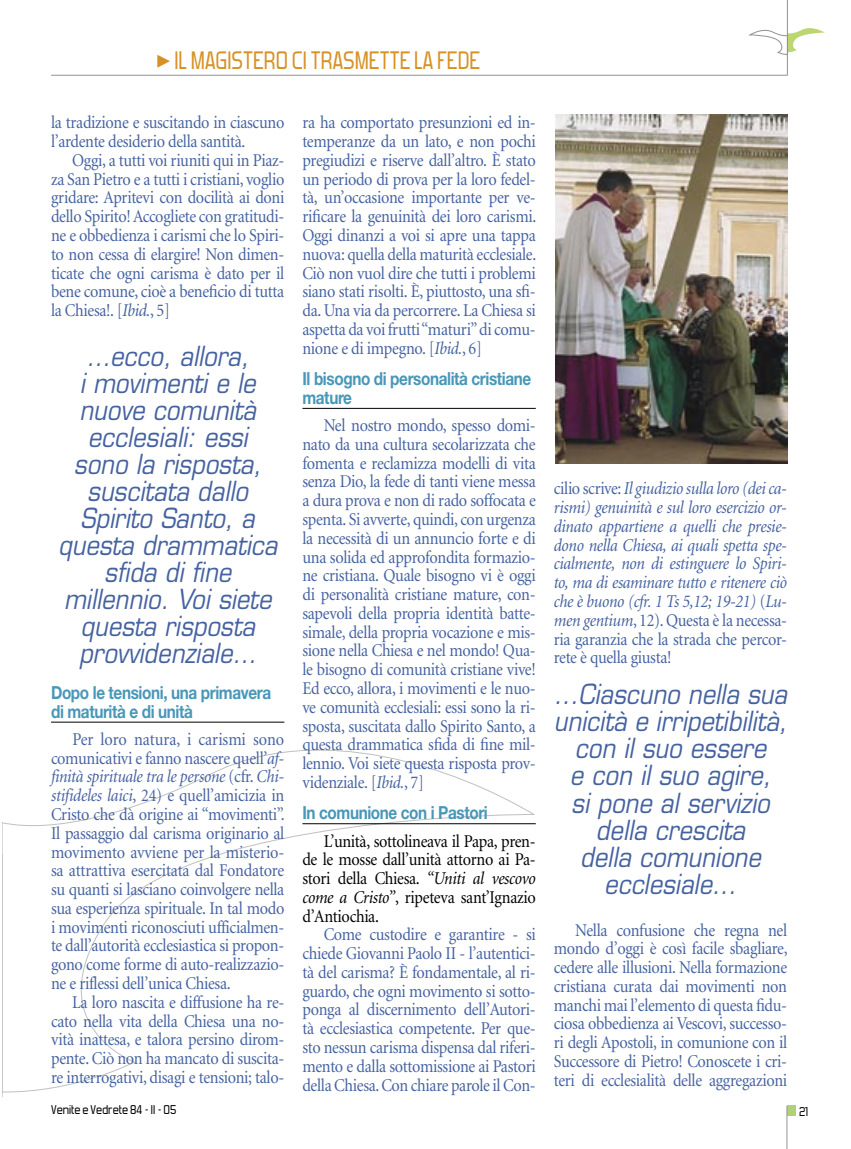
<style>
.page{position:relative;width:851px;height:1149px;background:#fff}
.page>*{position:absolute;margin:0;border:0;box-sizing:border-box;transform-origin:0 0}
.t1{font:29.85px "Forgotten Futurist";color:#d79124;scale:.95 1}
.t2{font:italic 27px/27px "Eurostile";color:#4562a0;text-align:center;scale:.88 1}
.t3{font:18px/18.8px "Minion";letter-spacing:-.02em;color:#4562a0;text-align:justify;scale:.9 1}
.t4{font:italic 18px/18.8px "Minion";letter-spacing:-.02em;color:#4562a0;text-align:justify;scale:.9 1}
.t5{font:18px/18.8px "Minion";letter-spacing:-.02em;color:#000;text-align:justify;scale:.9 1}
.t6{font:700 18px/18.8px "Helvetica Neue";letter-spacing:-.025em;color:#4897b8;scale:.85 1}
.t7{font:15px "Forgotten Futurist";color:#000}
.s1{font-style:italic}
.s2{font-style:normal}
</style>
<div class="page">
<svg style="left:749px;top:26px;width:75px;height:29px"></svg>
<hr style="left:787px;top:0;width:1px;height:75px;background:#939393">
<hr style="left:51px;top:75px;width:736px;height:1px;background:#939393">
<div style="left:787px;top:1105px;width:8px;height:10px;background:#b1d179"></div>
<hr style="left:786px;top:1105px;width:1px;height:43px;background:#939393">
<svg style="left:3px;top:721px;width:531px;height:371px"></svg>
<svg style="left:2px;top:822px;width:1px;height:274px"></svg>
<hr style="left:51px;top:721px;width:233px;height:1px;background:#000">
<hr style="left:302px;top:408px;width:233px;height:1px;background:#000">
<hr style="left:302px;top:823px;width:233px;height:1px;background:#000">
<img style="left:555px;top:115px;width:232px;height:348px">
<h1 class="t1" style="left:174px;top:48px;width:323px">IL MAGISTERO CI TRASMETTE LA FEDE</h1>
<p class="t3" style="left:51px;top:114px;width:261px">la tradizione e suscitando in ciascuno l’ardente desiderio della santità.</p>
<p class="t3" style="left:51px;top:151px;width:261px;text-indent:21px">Oggi, a tutti voi riuniti qui in Piaz&shy;za San Pietro e a tutti i cristiani, voglio gridare: Apritevi con docilità ai doni dello Spirito! Accogliete con gratitudi&shy;ne e obbedienza i carismi che lo Spiri&shy;to non cessa di elargire! Non dimen&shy;ticate che ogni carisma è dato per il bene comune, cioè a beneficio di tutta la Chiesa!. [<span class="s1">Ibid.</span>, 5]</p>
<h2 class="t2" style="left:58px;top:342px;width:250px">…ecco, allora,<br>i movimenti e le nuove comunità ecclesiali: essi sono la risposta, suscitata dallo<br>Spirito Santo, a questa drammatica sfida di fine millennio. Voi siete questa risposta provvidenziale…</h2>
<p class="t6" style="left:51px;top:682px;width:260px">Dopo le tensioni, una primavera di maturità e di unità</p>
<p class="t3" style="left:51px;top:730px;width:261px;text-indent:21px">Per loro natura, i carismi sono comunicativi e fanno nascere quell’<span class="s1">af&shy;finità spirituale tra le persone</span> (cfr. <span class="s1">Chi&shy;stifideles laici</span>, 24) e quell’amicizia in Cristo che dà origine ai “movimenti”.<br>Il passaggio dal carisma originario al movimento avviene per la misterio&shy;sa attrattiva esercitata dal Fondatore su quanti si lasciano coinvolgere nella sua esperienza spirituale. In tal modo i movimenti riconosciuti ufficialmen&shy;te dall’autorità ecclesiastica si propon&shy;gono come forme di auto-realizzazio&shy;ne e riflessi dell’unica Chiesa.</p>
<p class="t3" style="left:51px;top:992px;width:261px;text-indent:21px">La loro nascita e diffusione ha re&shy;cato nella vita della Chiesa una no&shy;vità inattesa, e talora persino dirom&shy;pente. Ciò non ha mancato di suscita&shy;re interrogativi, disagi e tensioni; talo-</p>
<p class="t3" style="left:302px;top:114px;width:261px">ra ha comportato presunzioni ed in&shy;temperanze da un lato, e non pochi pregiudizi e riserve dall’altro. È stato un periodo di prova per la loro fedel&shy;tà, un’occasione importante per ve&shy;rificare la genuinità dei loro carismi.<br>Oggi dinanzi a voi si apre una tappa nuova: quella della maturità ecclesiale.<br>Ciò non vuol dire che tutti i problemi siano stati risolti. È, piuttosto, una sfi&shy;da. Una via da percorrere. La Chiesa si aspetta da voi frutti “maturi” di comu&shy;nione e di impegno. [<span class="s1">Ibid.</span>, 6]</p>
<p class="t6" style="left:302px;top:369px;width:271px">Il bisogno di personalità cristiane mature</p>
<p class="t3" style="left:302px;top:416px;width:261px;text-indent:21px">Nel nostro mondo, spesso domi&shy;nato da una cultura secolarizzata che fomenta e reclamizza modelli di vita senza Dio, la fede di tanti viene messa a dura prova e non di rado soffocata e spenta. Si avverte, quindi, con urgenza la necessità di un annuncio forte e di una solida ed approfondita formazio&shy;ne cristiana. Quale bisogno vi è oggi di personalità cristiane mature, con&shy;sapevoli della propria identità batte&shy;simale, della propria vocazione e mis&shy;sione nella Chiesa e nel mondo! Qua&shy;le bisogno di comunità cristiane vive!<br>Ed ecco, allora, i movimenti e le nuo&shy;ve comunità ecclesiali: essi sono la ri&shy;sposta, suscitata dallo Spirito Santo, a questa drammatica sfida di fine mil&shy;lennio. Voi siete questa risposta prov&shy;videnziale. [<span class="s1">Ibid.</span>, 7]</p>
<p class="t6" style="left:302px;top:802px;width:220px">In comunione con i Pastori</p>
<p class="t5" style="left:302px;top:831px;width:261px;text-indent:21px">L’unità, sottolineava il Papa, pren&shy;de le mosse dall’unità attorno ai Pa&shy;stori della Chiesa. <span class="s1">“Uniti al vescovo come a Cristo”</span>, ripeteva sant’Ignazio d’Antiochia.</p>
<p class="t3" style="left:302px;top:925px;width:261px;text-indent:21px">Come custodire e garantire - si chiede Giovanni Paolo II - l’autentici&shy;tà del carisma? È fondamentale, al ri&shy;guardo, che ogni movimento si sotto&shy;ponga al discernimento dell’Autori&shy;tà ecclesiastica competente. Per que&shy;sto nessun carisma dispensa dal riferi&shy;mento e dalla sottomissione ai Pastori della Chiesa. Con chiare parole il Con-</p>
<p class="t4" style="left:553px;top:479px;width:261px"><span class="s2">cilio scrive:</span> Il giudizio sulla loro (dei ca&shy;rismi) genuinità e sul loro esercizio or&shy;dinato appartiene a quelli che presie&shy;dono nella Chiesa, ai quali spetta spe&shy;cialmente, non di estinguere lo Spiri&shy;to, ma di esaminare tutto e ritenere ciò che è buono (cfr. 1 Ts 5,12; 19-21) <span class="s2">(</span>Lu&shy;men gentium<span class="s2">, 12). Questa è la necessa&shy;ria garanzia che la strada che percor&shy;rete è quella giusta!</span></p>
<h2 class="t2" style="left:553px;top:681px;width:267px">...Ciascuno nella sua unicità e irripetibilità, con il suo essere<br>e con il suo agire,<br>si pone al servizio della crescita<br>della comunione ecclesiale...</h2>
<p class="t3" style="left:553px;top:920px;width:261px;text-indent:21px">Nella confusione che regna nel mondo d’oggi è così facile sbagliare, cedere alle illusioni. Nella formazione cristiana curata dai movimenti non manchi mai l’elemento di questa fidu&shy;ciosa obbedienza ai Vescovi, successo&shy;ri degli Apostoli, in comunione con il Successore di Pietro! Conoscete i cri&shy;teri di ecclesialità delle aggregazioni</p>
<p class="t7" style="left:51px;top:1103px;width:127px">Venite e Vedrete 84·- II·- 05</p>
<p class="t7" style="left:798px;top:1104px;width:11px">21</p>
</div>
